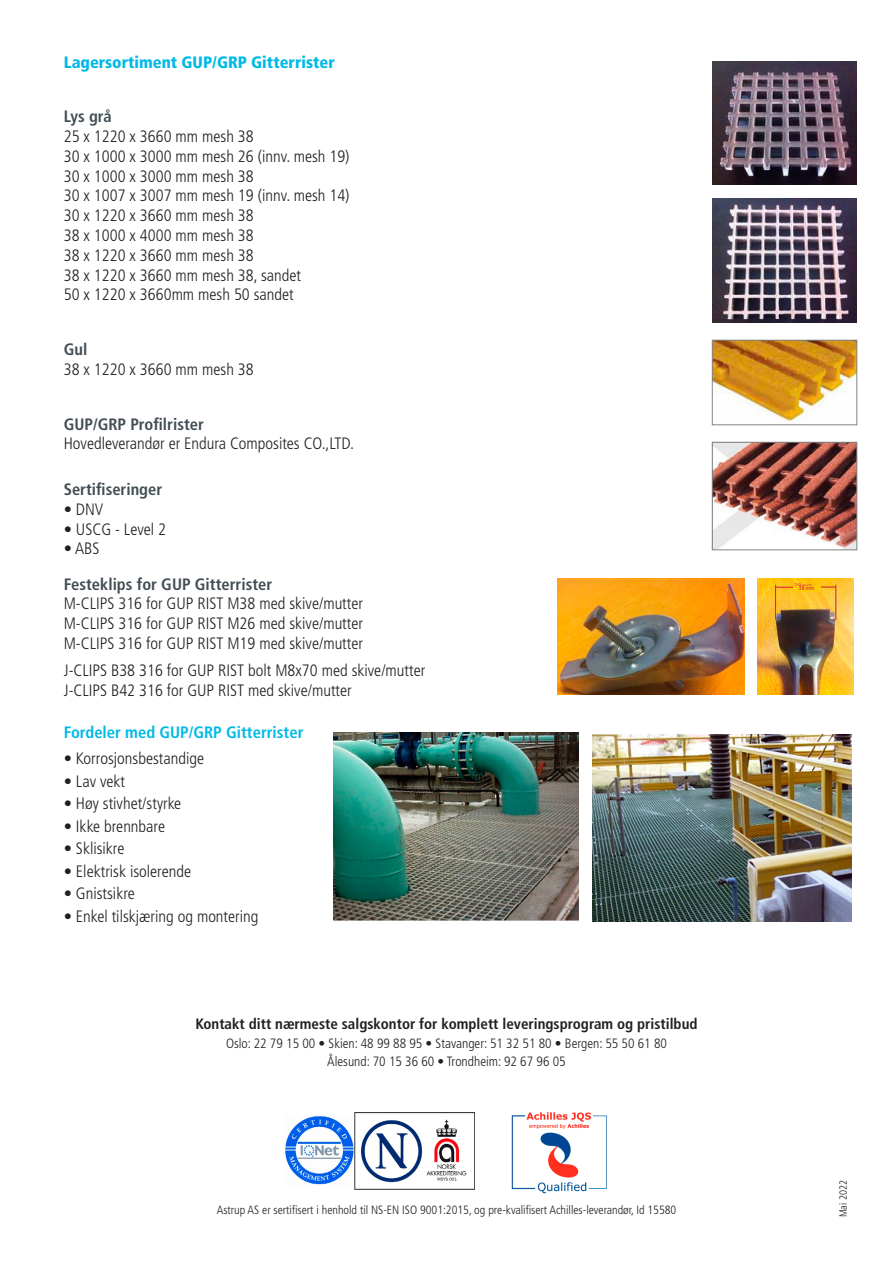
<style>
.page{position:relative;width:893px;height:1263px;background:#fff}
.page>*{position:absolute;margin:0;border:0;box-sizing:border-box;transform-origin:0 0}
.t1{font:300 condensed 16.5px/19.8px "Frutiger LT Std";color:#231f20}
.t2{font:700 condensed 16.5px "Frutiger LT Std";color:#424e53}
.t3{font:900 condensed 16.5px "Frutiger LT Std";color:#00b9e7}
.t4{font:700 condensed 16.5px "Frutiger LT Std";color:#00b9e7}
.t5{font:700 condensed 15px "Frutiger LT Std";color:#231f20}
.t6{font:300 condensed 13.5px "Frutiger LT Std";color:#231f20}
.t7{font:300 condensed 12px "Frutiger LT Std";color:#231f20}
.t8{font:300 condensed 10.5px "Frutiger LT Std";color:#231f20}
.t9{font:condensed 5.85px "Frutiger LT Std";color:#d1232a}
</style>
<div class="page">
<img style="left:557px;top:578px;width:187px;height:116px">
<img style="left:757px;top:578px;width:97px;height:116px">
<div style="left:793px;top:586px;width:27px;height:6px;background:#feca0a"></div>
<img style="left:712px;top:62px;width:145px;height:123px">
<img style="left:712px;top:199px;width:145px;height:123px">
<img style="left:714px;top:342px;width:141px;height:80px">
<div style="left:712px;top:340px;width:145px;height:85px;border:1px solid #808285"></div>
<img style="left:714px;top:444px;width:141px;height:104px">
<div style="left:712px;top:442px;width:145px;height:108px;border:1px solid #808285"></div>
<img style="left:285px;top:1112px;width:190px;height:77px">
<img style="left:511px;top:1112px;width:96px;height:82px">
<img style="left:592px;top:735px;width:259px;height:186px">
<img style="left:334px;top:732px;width:245px;height:188px">
<p class="t3" style="left:64px;top:52px;width:272px">Lagersortiment GUP/GRP Gitterrister</p>
<p class="t2" style="left:64px;top:107px;width:49px">Lys grå</p>
<p class="t1" style="left:64px;top:127px;width:192px">25 x 1220 x 3660 mm mesh 38</p>
<p class="t1" style="left:64px;top:146px;width:287px">30 x 1000 x 3000 mm mesh 26 (innv. mesh 19)</p>
<p class="t1" style="left:64px;top:166px;width:287px">30 x 1000 x 3000 mm mesh 38<br>30 x 1007 x 3007 mm mesh 19 (innv. mesh 14)</p>
<p class="t1" style="left:64px;top:206px;width:192px">30 x 1220 x 3660 mm mesh 38</p>
<p class="t1" style="left:64px;top:226px;width:192px">38 x 1000 x 4000 mm mesh 38</p>
<p class="t1" style="left:64px;top:245px;width:192px">38 x 1220 x 3660 mm mesh 38</p>
<p class="t1" style="left:64px;top:265px;width:239px">38 x 1220 x 3660 mm mesh 38, sandet</p>
<p class="t1" style="left:64px;top:285px;width:232px">50 x 1220 x 3660mm mesh 50 sandet</p>
<p class="t2" style="left:64px;top:340px;width:25px">Gul</p>
<p class="t1" style="left:64px;top:359px;width:192px">38 x 1220 x 3660 mm mesh 38</p>
<p class="t2" style="left:64px;top:414px;width:142px">GUP/GRP Profilrister</p>
<p class="t1" style="left:64px;top:434px;width:292px">Hovedleverandør er Endura Composites CO.,LTD.</p>
<p class="t2" style="left:64px;top:479px;width:100px">Sertifiseringer</p>
<p class="t1" style="left:64px;top:499px;width:41px">• DNV</p>
<p class="t1" style="left:64px;top:519px;width:104px">• USCG - Level 2</p>
<p class="t1" style="left:64px;top:539px;width:37px">• ABS</p>
<p class="t2" style="left:64px;top:574px;width:210px">Festeklips for GUP Gitterrister</p>
<p class="t1" style="left:64px;top:594px;width:301px">M-CLIPS 316 for GUP RIST M38 med skive/mutter<br>M-CLIPS 316 for GUP RIST M26 med skive/mutter</p>
<p class="t1" style="left:64px;top:634px;width:301px">M-CLIPS 316 for GUP RIST M19 med skive/mutter</p>
<p class="t1" style="left:64px;top:661px;width:363px">J-CLIPS B38 316 for GUP RIST bolt M8x70 med skive/mutter</p>
<p class="t1" style="left:64px;top:681px;width:290px">J-CLIPS B42 316 for GUP RIST med skive/mutter</p>
<p class="t4" style="left:64px;top:723px;width:241px">Fordeler med GUP/GRP Gitterrister</p>
<p class="t1" style="left:64px;top:749px;width:142px">• Korrosjonsbestandige</p>
<p class="t1" style="left:64px;top:771px;width:63px">• Lav vekt</p>
<p class="t1" style="left:64px;top:794px;width:119px">• Høy stivhet/styrke</p>
<p class="t1" style="left:64px;top:816px;width:103px">• Ikke brennbare</p>
<p class="t1" style="left:64px;top:839px;width:62px">• Sklisikre</p>
<p class="t1" style="left:64px;top:861px;width:129px">• Elektrisk isolerende</p>
<p class="t1" style="left:64px;top:884px;width:73px">• Gnistsikre</p>
<p class="t1" style="left:64px;top:906px;width:196px">• Enkel tilskjæring og montering</p>
<p class="t5" style="left:195px;top:1014px;width:504px">Kontakt ditt nærmeste salgskontor for komplett leveringsprogram og pristilbud</p>
<p class="t6" style="left:226px;top:1036px;width:442px">Oslo: 22 79 15 00 • Skien: 48 99 88 95 • Stavanger: 51 32 51 80 • Bergen: 55 50 61 80</p>
<p class="t6" style="left:327px;top:1054px;width:240px">Ålesund: 70 15 36 60 • Trondheim: 92 67 96 05</p>
<p class="t7" style="left:217px;top:1203px;width:461px">Astrup AS er sertifisert i henhold til NS-EN ISO 9001:2015, og pre-kvalifisert Achilles-leverandør, Id 15580</p>
<p class="t9" style="left:799px;top:585px;width:17px">38 mm</p>
<p class="t8" style="left:837px;top:1217px;width:39px;rotate:-90deg">Mai 2022</p>
</div>
